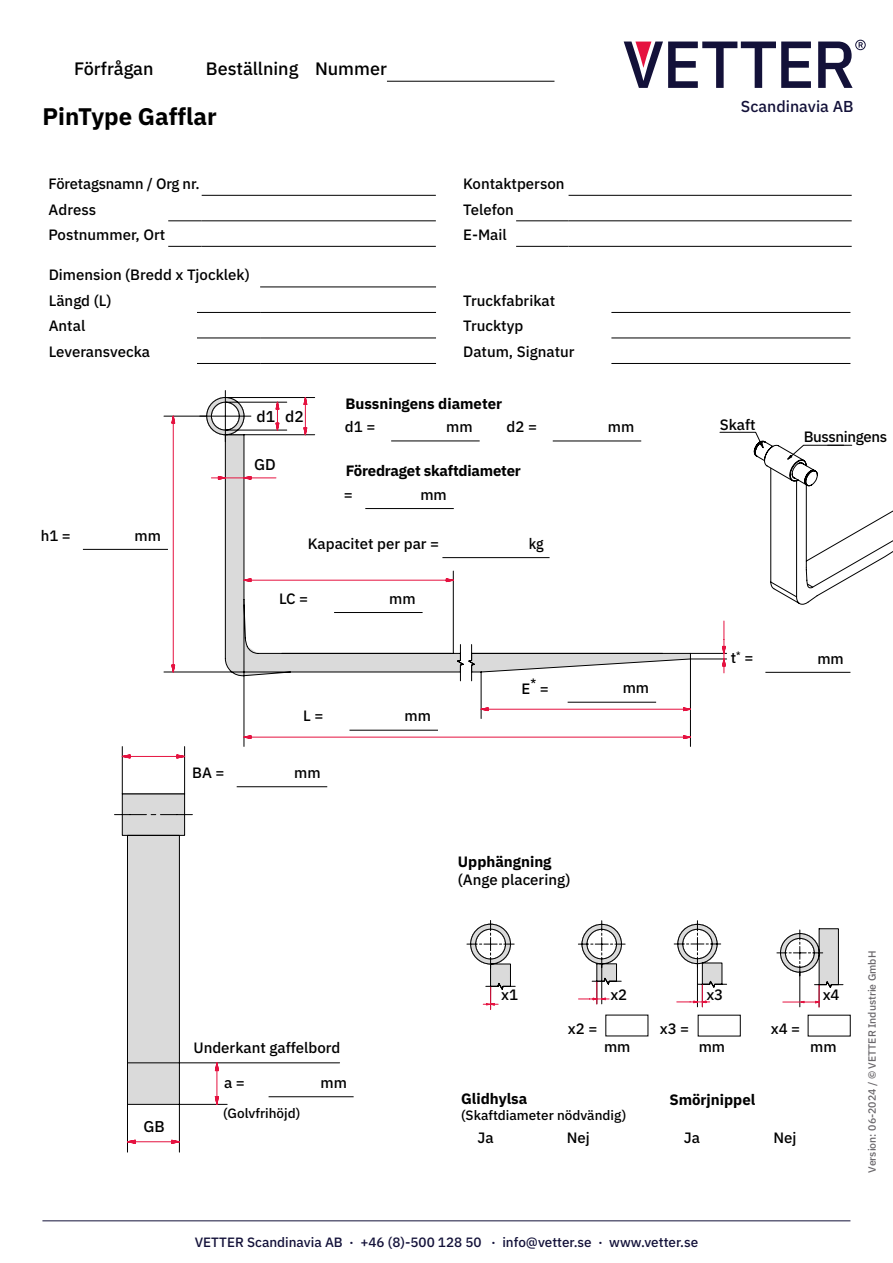
<style>
.page{position:relative;width:893px;height:1263px;background:#fff}
.page>*{position:absolute;margin:0;border:0;box-sizing:border-box;transform-origin:0 0}
.t1{font:700 24px "IBM Plex Sans";color:#000}
.t2{font:500 18px "IBM Plex Sans";color:#000}
.t3{font:500 15.9px "IBM Plex Sans";color:#131139}
.t4{font:500 15.6px "IBM Plex Sans";color:#000}
.t5{font:500 15px/25.5px "IBM Plex Sans";color:#000}
.t6{font:700 15px "IBM Plex Sans";color:#000}
.t7{font:500 15px "IBM Plex Sans";letter-spacing:-.025em;color:#000}
.t8{font:500 15px "IBM Plex Sans";color:#000;scale:.93 1}
.t9{font:500 13.5px "IBM Plex Sans";color:#131139}
.t10{font:500 13.5px "IBM Plex Sans";color:#000}
.t11{font:500 10.5px "IBM Plex Sans";color:#69666a}
</style>
<div class="page">
<svg style="left:624px;top:42px;width:187px;height:46px"></svg>
<svg style="left:818px;top:40px;width:48px;height:48px"></svg>
<hr style="left:202px;top:195px;width:234px;height:1px;background:#000">
<hr style="left:168px;top:220px;width:34px;height:1px;background:#000">
<hr style="left:202px;top:220px;width:234px;height:1px;background:#000">
<hr style="left:168px;top:246px;width:34px;height:1px;background:#000">
<hr style="left:202px;top:246px;width:234px;height:1px;background:#000">
<hr style="left:569px;top:195px;width:283px;height:1px;background:#000">
<hr style="left:516px;top:220px;width:53px;height:1px;background:#000">
<hr style="left:569px;top:220px;width:283px;height:1px;background:#000">
<hr style="left:516px;top:246px;width:53px;height:1px;background:#000">
<hr style="left:569px;top:246px;width:283px;height:1px;background:#000">
<hr style="left:260px;top:287px;width:176px;height:1px;background:#000">
<hr style="left:197px;top:312px;width:63px;height:1px;background:#000">
<hr style="left:260px;top:312px;width:176px;height:1px;background:#000">
<hr style="left:197px;top:338px;width:63px;height:1px;background:#000">
<hr style="left:260px;top:338px;width:176px;height:1px;background:#000">
<hr style="left:197px;top:363px;width:63px;height:1px;background:#000">
<hr style="left:260px;top:363px;width:176px;height:1px;background:#000">
<hr style="left:611px;top:312px;width:239px;height:1px;background:#000">
<hr style="left:611px;top:338px;width:239px;height:1px;background:#000">
<hr style="left:611px;top:363px;width:239px;height:1px;background:#000">
<hr style="left:387px;top:81px;width:167px;height:1px;background:#000">
<hr style="left:42px;top:1220px;width:808px;height:1px;background:#131139">
<hr style="left:83px;top:549px;width:85px;height:1px;background:#000">
<hr style="left:269px;top:1096px;width:85px;height:1px;background:#000">
<svg style="left:122px;top:746px;width:218px;height:407px"></svg>
<svg style="left:114px;top:754px;width:105px;height:390px"></svg>
<hr style="left:237px;top:786px;width:90px;height:1px;background:#000">
<svg style="left:776px;top:928px;width:68px;height:80px"></svg>
<svg style="left:673px;top:920px;width:54px;height:87px"></svg>
<svg style="left:578px;top:920px;width:48px;height:85px"></svg>
<svg style="left:466px;top:920px;width:50px;height:90px"></svg>
<svg style="left:171px;top:395px;width:722px;height:344px"></svg>
<hr style="left:442px;top:557px;width:108px;height:1px;background:#000">
<hr style="left:334px;top:612px;width:89px;height:1px;background:#000">
<p class="t2" style="left:74px;top:55px;width:81px">Förfrågan</p>
<p class="t2" style="left:206px;top:55px;width:183px">Beställning Nummer</p>
<h1 class="t1" style="left:43px;top:97px;width:176px">PinType Gafflar</h1>
<p class="t5" style="left:49px;top:170px;width:153px">Företagsnamn / Org nr.<br>Adress<br>Postnummer, Ort</p>
<p class="t5" style="left:463px;top:170px;width:103px">Kontaktperson<br>Telefon<br>E-Mail</p>
<p class="t5" style="left:49px;top:261px;width:203px">Dimension (Bredd x Tjocklek)<br>Längd (L)<br>Antal<br>Leveransvecka</p>
<p class="t5" style="left:463px;top:286px;width:113px">Truckfabrikat<br>Trucktyp<br>Datum, Signatur</p>
<p class="t5" style="left:41px;top:521px;width:31px">h1 =</p>
<p class="t5" style="left:135px;top:521px;width:28px">mm</p>
<p class="t4" style="left:256px;top:404px;width:49px">d1 d2</p>
<p class="t4" style="left:254px;top:452px;width:23px">GD</p>
<p class="t6" style="left:345px;top:392px;width:158px">Bussningens diameter</p>
<p class="t5" style="left:345px;top:413px;width:32px">d1 =</p>
<p class="t5" style="left:446px;top:413px;width:28px">mm</p>
<p class="t5" style="left:507px;top:413px;width:32px">d2 =</p>
<p class="t5" style="left:608px;top:413px;width:28px">mm</p>
<p class="t6" style="left:346px;top:459px;width:177px">Föredraget skaftdiameter</p>
<p class="t5" style="left:344px;top:480px;width:10px">=</p>
<p class="t5" style="left:420px;top:480px;width:28px">mm</p>
<p class="t5" style="left:308px;top:529px;width:133px">Kapacitet per par =</p>
<p class="t8" style="left:529px;top:532px;width:18px">kg</p>
<p class="t5" style="left:279px;top:584px;width:31px">LC =</p>
<p class="t5" style="left:389px;top:584px;width:28px">mm</p>
<p class="t5" style="left:303px;top:702px;width:22px">L =</p>
<p class="t5" style="left:405px;top:702px;width:28px">mm</p>
<p class="t5" style="left:192px;top:759px;width:34px">BA =</p>
<p class="t5" style="left:294px;top:759px;width:28px">mm</p>
<p class="t5" style="left:521px;top:674px;width:29px">E<sup>*</sup> =</p>
<p class="t5" style="left:623px;top:674px;width:28px">mm</p>
<p class="t6" style="left:458px;top:849px;width:95px">Upphängning</p>
<p class="t5" style="left:458px;top:865px;width:114px">(Ange placering)</p>
<p class="t3" style="left:741px;top:94px;width:114px">Scandinavia AB</p>
<p class="t5" style="left:720px;top:410px;width:37px">Skaft</p>
<p class="t7" style="left:804px;top:425px;width:85px">Bussningens</p>
<p class="t5" style="left:731px;top:643px;width:24px">t<sup>*</sup> =</p>
<p class="t5" style="left:817px;top:645px;width:28px">mm</p>
<p class="t4" style="left:143px;top:1115px;width:23px">GB</p>
<p class="t5" style="left:193px;top:1033px;width:148px">Underkant gaffelbord</p>
<p class="t5" style="left:224px;top:1069px;width:22px">a =</p>
<p class="t5" style="left:320px;top:1069px;width:28px">mm</p>
<p class="t10" style="left:223px;top:1103px;width:79px">(Golvfrihöjd)</p>
<p class="t5" style="left:501px;top:981px;width:18px">x1</p>
<p class="t5" style="left:610px;top:981px;width:18px">x2</p>
<p class="t5" style="left:706px;top:981px;width:18px">x3</p>
<p class="t5" style="left:823px;top:981px;width:18px">x4</p>
<p class="t5" style="left:568px;top:1015px;width:31px">x2 =</p>
<p class="t5" style="left:604px;top:1033px;width:28px">mm</p>
<p class="t6" style="left:461px;top:1087px;width:68px">Glidhylsa</p>
<p class="t10" style="left:461px;top:1105px;width:167px">(Skaftdiameter nödvändig)</p>
<p class="t5" style="left:477px;top:1124px;width:18px">Ja</p>
<p class="t5" style="left:567px;top:1124px;width:25px">Nej</p>
<p class="t5" style="left:660px;top:1015px;width:31px">x3 =</p>
<p class="t5" style="left:771px;top:1015px;width:31px">x4 =</p>
<p class="t5" style="left:699px;top:1033px;width:28px">mm</p>
<p class="t5" style="left:810px;top:1033px;width:28px">mm</p>
<p class="t6" style="left:669px;top:1088px;width:88px">Smörjnippel</p>
<p class="t5" style="left:684px;top:1124px;width:18px">Ja</p>
<p class="t5" style="left:773px;top:1124px;width:25px">Nej</p>
<p class="t9" style="left:195px;top:1232px;width:505px">VETTER Scandinavia AB · +46 (8)-500 128 50 · info@vetter.se · www.vetter.se</p>
<p class="t11" style="left:864px;top:1172px;width:223px;rotate:-90deg">Version: 06-2024 / © VETTER Industrie GmbH</p>
</div>
